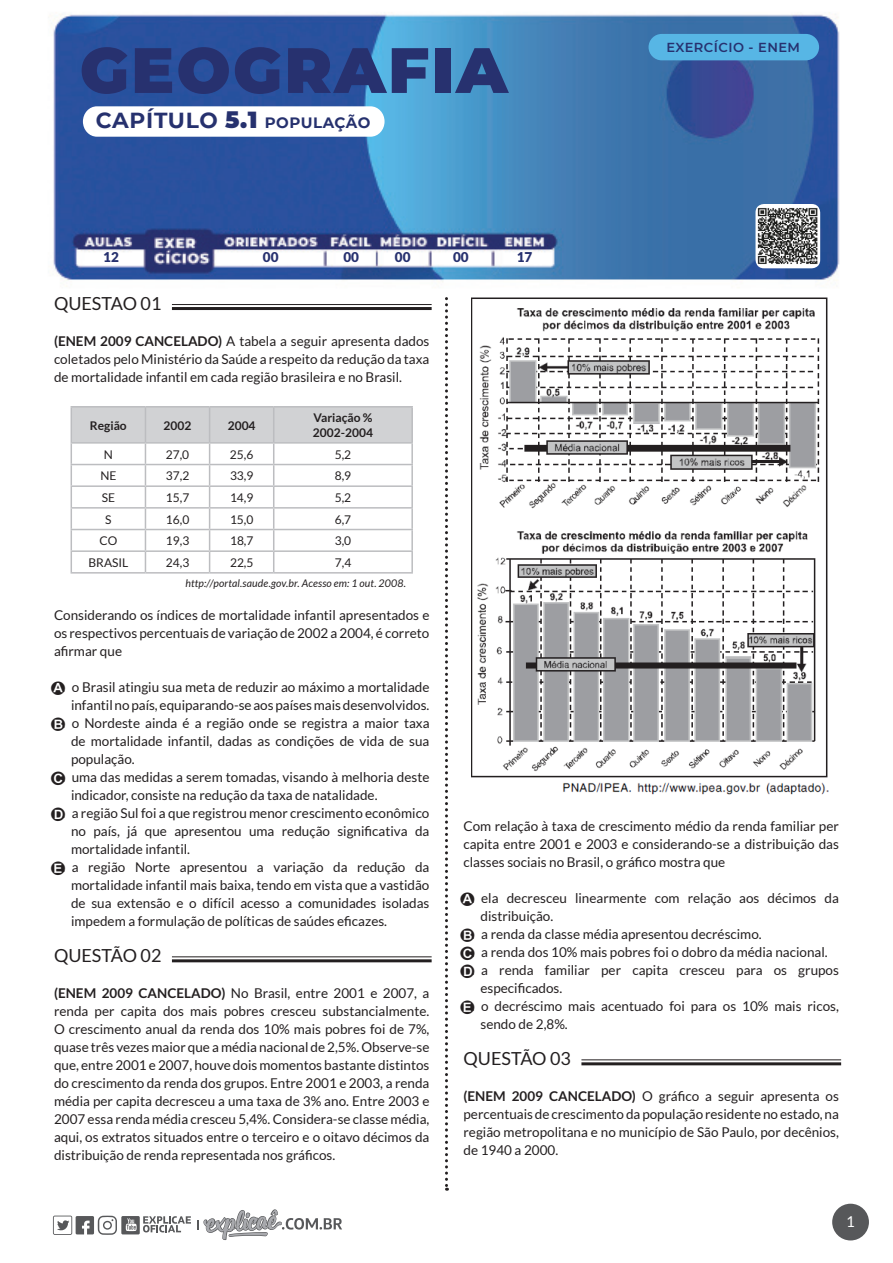
<style>
.page{position:relative;width:893px;height:1263px;background:#fff}
.page>*{position:absolute;margin:0;border:0;box-sizing:border-box;transform-origin:0 0}
.t1{font:900 63.9px "Montserrat";letter-spacing:.035em;color:#27316f}
.t2{font:18px "Lato";color:#231f20}
.t3{font:700 15px "Montserrat";letter-spacing:.03em;color:#26316e}
.t4{font:15px "Lato";color:#fff}
.t5{font:13.5px/18px "Lato";color:#231f20;text-align:justify}
.t6{font:900 13.5px "Lato";color:#27316f}
.t7{font:600 13.05px "Montserrat";letter-spacing:.035em;color:#27316f}
.t8{font:12px "Lato";color:#231f20}
.t9{font:700 12px/14.4px "Lato";color:#231f20}
.t10{font:italic 10.5px "Lato";letter-spacing:.015em;color:#231f20}
.s1{font-size:21.75px}
.s2{font-weight:900;font-size:23.25px}
.s3{font-weight:700}
.s4{font-family:"Enemfiq";font-size:15px}
</style>
<div class="page">
<svg style="left:197px;top:1209px;width:145px;height:31px"></svg>
<svg style="left:53px;top:1215px;width:138px;height:20px"></svg>
<svg style="left:445px;top:297px;width:3px;height:894px"></svg>
<div style="left:832px;top:1204px;width:37px;height:36px;background:#57585a;border-radius:50%"></div>
<hr style="left:172px;top:304px;width:260px;height:1px;background:#231f20">
<hr style="left:172px;top:307px;width:260px;height:3px;background:#231f20">
<hr style="left:71px;top:406px;width:74px;height:2px;background:#bcbdc0">
<hr style="left:145px;top:406px;width:65px;height:2px;background:#bcbdc0">
<hr style="left:210px;top:406px;width:64px;height:2px;background:#bcbdc0">
<hr style="left:274px;top:406px;width:139px;height:2px;background:#bcbdc0">
<hr style="left:411px;top:408px;width:2px;height:34px;background:#bcbdc0">
<hr style="left:274px;top:442px;width:139px;height:2px;background:#bcbdc0">
<hr style="left:411px;top:444px;width:2px;height:20px;background:#bcbdc0">
<hr style="left:274px;top:464px;width:139px;height:1px;background:#bcbdc0">
<hr style="left:411px;top:465px;width:2px;height:20px;background:#bcbdc0">
<hr style="left:274px;top:485px;width:139px;height:2px;background:#bcbdc0">
<hr style="left:411px;top:487px;width:2px;height:20px;background:#bcbdc0">
<hr style="left:274px;top:507px;width:139px;height:2px;background:#bcbdc0">
<hr style="left:411px;top:509px;width:2px;height:20px;background:#bcbdc0">
<hr style="left:274px;top:529px;width:139px;height:1px;background:#bcbdc0">
<hr style="left:411px;top:530px;width:2px;height:20px;background:#bcbdc0">
<hr style="left:274px;top:550px;width:139px;height:2px;background:#bcbdc0">
<svg style="left:71px;top:408px;width:341px;height:164px"></svg>
<hr style="left:411px;top:552px;width:2px;height:20px;background:#bcbdc0">
<hr style="left:71px;top:572px;width:74px;height:2px;background:#bcbdc0">
<hr style="left:145px;top:572px;width:65px;height:2px;background:#bcbdc0">
<hr style="left:210px;top:572px;width:64px;height:2px;background:#bcbdc0">
<hr style="left:274px;top:572px;width:139px;height:2px;background:#bcbdc0">
<hr style="left:172px;top:956px;width:260px;height:1px;background:#231f20">
<hr style="left:172px;top:959px;width:260px;height:3px;background:#231f20">
<img style="left:51px;top:12px;width:789px;height:275px">
<div style="left:648px;top:34px;width:171px;height:26px;background:#57b6e5;border-radius:13px"></div>
<div style="left:83px;top:106px;width:302px;height:31px;background:#fff;border-radius:15px"></div>
<svg style="left:755px;top:204px;width:65px;height:64px"></svg>
<img style="left:471px;top:297px;width:358px;height:498px">
<hr style="left:581px;top:1059px;width:260px;height:1px;background:#231f20">
<hr style="left:581px;top:1062px;width:260px;height:3px;background:#231f20">
<img style="left:758px;top:207px;width:59px;height:57px">
<h1 class="t1" style="left:80px;top:22px;width:429px">GEOGRAFIA</h1>
<p class="t3" style="left:96px;top:112px;width:276px"><span class="s1">CAPÍTULO</span> <span class="s2">5.1</span> POPULAÇÃO</p>
<p class="t7" style="left:666px;top:38px;width:135px">EXERCÍCIO - ENEM</p>
<p class="t6" style="left:103px;top:250px;width:17px">12</p>
<p class="t6" style="left:263px;top:250px;width:17px">00</p>
<p class="t6" style="left:343px;top:250px;width:17px">00</p>
<p class="t6" style="left:395px;top:250px;width:17px">00</p>
<p class="t6" style="left:453px;top:250px;width:17px">00</p>
<p class="t6" style="left:517px;top:250px;width:17px">17</p>
<h2 class="t2" style="left:54px;top:293px;width:109px">QUESTÃO 01</h2>
<p class="t5" style="left:54px;top:332px;width:377px"><span class="s3">(ENEM 2009 CANCELADO)</span> A tabela a seguir apresenta dados coletados pelo Ministério da Saúde a respeito da redução da taxa de mortalidade infantil em cada região brasileira e no Brasil.</p>
<p class="t9" style="left:90px;top:418px;width:38px">Região</p>
<p class="t9" style="left:164px;top:418px;width:29px">2002</p>
<p class="t9" style="left:228px;top:418px;width:29px">2004</p>
<p class="t9" style="left:313px;top:411px;width:61px">Variação %<br>2002-2004</p>
<p class="t8" style="left:104px;top:447px;width:11px">N</p>
<p class="t8" style="left:166px;top:447px;width:25px">27,0</p>
<p class="t8" style="left:230px;top:447px;width:25px">25,6</p>
<p class="t8" style="left:335px;top:447px;width:18px">5,2</p>
<p class="t8" style="left:100px;top:469px;width:18px">NE</p>
<p class="t8" style="left:166px;top:469px;width:25px">37,2</p>
<p class="t8" style="left:230px;top:469px;width:25px">33,9</p>
<p class="t8" style="left:335px;top:469px;width:18px">8,9</p>
<p class="t8" style="left:102px;top:491px;width:15px">SE</p>
<p class="t8" style="left:166px;top:491px;width:25px">15,7</p>
<p class="t8" style="left:230px;top:491px;width:25px">14,9</p>
<p class="t8" style="left:335px;top:491px;width:18px">5,2</p>
<p class="t8" style="left:105px;top:512px;width:8px">S</p>
<p class="t8" style="left:166px;top:512px;width:25px">16,0</p>
<p class="t8" style="left:230px;top:512px;width:25px">15,0</p>
<p class="t8" style="left:335px;top:512px;width:18px">6,7</p>
<p class="t8" style="left:100px;top:534px;width:19px">CO</p>
<p class="t8" style="left:166px;top:534px;width:25px">19,3</p>
<p class="t8" style="left:230px;top:534px;width:25px">18,7</p>
<p class="t8" style="left:335px;top:534px;width:18px">3,0</p>
<p class="t8" style="left:89px;top:556px;width:41px">BRASIL</p>
<p class="t8" style="left:166px;top:556px;width:25px">24,3</p>
<p class="t8" style="left:230px;top:556px;width:25px">22,5</p>
<p class="t8" style="left:335px;top:556px;width:18px">7,4</p>
<p class="t10" style="left:185px;top:578px;width:222px">http://portal.saude.gov.br. Acesso em: 1 out. 2008.</p>
<p class="t5" style="left:54px;top:606px;width:377px">Considerando os índices de mortalidade infantil apresentados e os respectivos percentuais de variação de 2002 a 2004, é correto afirmar que</p>
<p class="t5" style="left:54px;top:678px;width:377px"><span class="s4">A.</span> o Brasil atingiu sua meta de reduzir ao máximo a mortalidade</p>
<p class="t5" style="left:71px;top:696px;width:360px">infantil no país, equiparando-se aos países mais desenvolvidos.</p>
<p class="t5" style="left:54px;top:714px;width:377px"><span class="s4">B.</span> o Nordeste ainda é a região onde se registra a maior taxa</p>
<p class="t5" style="left:71px;top:732px;width:360px">de mortalidade infantil, dadas as condições de vida de sua</p>
<p class="t5" style="left:71px;top:750px;width:65px">população.</p>
<p class="t5" style="left:54px;top:768px;width:377px"><span class="s4">C.</span> uma das medidas a serem tomadas, visando à melhoria deste</p>
<p class="t5" style="left:71px;top:786px;width:308px">indicador, consiste na redução da taxa de natalidade.</p>
<p class="t5" style="left:54px;top:804px;width:377px"><span class="s4">D.</span> a região Sul foi a que registrou menor crescimento econômico</p>
<p class="t5" style="left:71px;top:822px;width:360px">no país, já que apresentou uma redução significativa da</p>
<p class="t5" style="left:71px;top:840px;width:121px">mortalidade infantil.</p>
<p class="t5" style="left:54px;top:858px;width:377px"><span class="s4">E.</span> a região Norte apresentou a variação da redução da</p>
<p class="t5" style="left:71px;top:876px;width:360px">mortalidade infantil mais baixa, tendo em vista que a vastidão</p>
<p class="t5" style="left:71px;top:894px;width:360px">de sua extensão e o difícil acesso a comunidades isoladas</p>
<p class="t5" style="left:71px;top:912px;width:318px">impedem a formulação de políticas de saúdes eficazes.</p>
<h2 class="t2" style="left:54px;top:946px;width:109px">QUESTÃO 02</h2>
<p class="t5" style="left:54px;top:984px;width:377px"><span class="s3">(ENEM 2009 CANCELADO)</span> No Brasil, entre 2001 e 2007, a renda per capita dos mais pobres cresceu substancialmente.<br>O crescimento anual da renda dos 10% mais pobres foi de 7%, quase três vezes maior que a média nacional de 2,5%. Observe-se que, entre 2001 e 2007, houve dois momentos bastante distintos do crescimento da renda dos grupos. Entre 2001 e 2003, a renda média per capita decresceu a uma taxa de 3% ano. Entre 2003 e 2007 essa renda média cresceu 5,4%. Considera-se classe média, aqui, os extratos situados entre o terceiro e o oitavo décimos da distribuição de renda representada nos gráficos.</p>
<p class="t5" style="left:463px;top:817px;width:377px">Com relação à taxa de crescimento médio da renda familiar per capita entre 2001 e 2003 e considerando-se a distribuição das classes sociais no Brasil, o gráfico mostra que</p>
<p class="t5" style="left:463px;top:889px;width:377px"><span class="s4">A.</span> ela decresceu linearmente com relação aos décimos da</p>
<p class="t5" style="left:480px;top:907px;width:74px">distribuição.</p>
<p class="t5" style="left:463px;top:925px;width:300px"><span class="s4">B.</span> a renda da classe média apresentou decréscimo.</p>
<p class="t5" style="left:463px;top:943px;width:366px"><span class="s4">C.</span> a renda dos 10% mais pobres foi o dobro da média nacional.</p>
<p class="t5" style="left:463px;top:961px;width:377px"><span class="s4">D.</span> a renda familiar per capita cresceu para os grupos</p>
<p class="t5" style="left:480px;top:979px;width:83px">especificados.</p>
<p class="t5" style="left:463px;top:997px;width:377px"><span class="s4">E.</span> o decréscimo mais acentuado foi para os 10% mais ricos,</p>
<p class="t5" style="left:480px;top:1015px;width:89px">sendo de 2,8%.</p>
<h2 class="t2" style="left:463px;top:1049px;width:109px">QUESTÃO 03</h2>
<p class="t5" style="left:463px;top:1087px;width:377px"><span class="s3">(ENEM 2009 CANCELADO)</span> O gráfico a seguir apresenta os percentuais de crescimento da população residente no estado, na região metropolitana e no município de São Paulo, por decênios, de 1940 a 2000.</p>
<p class="t4" style="left:846px;top:1213px;width:10px">1</p>
</div>
